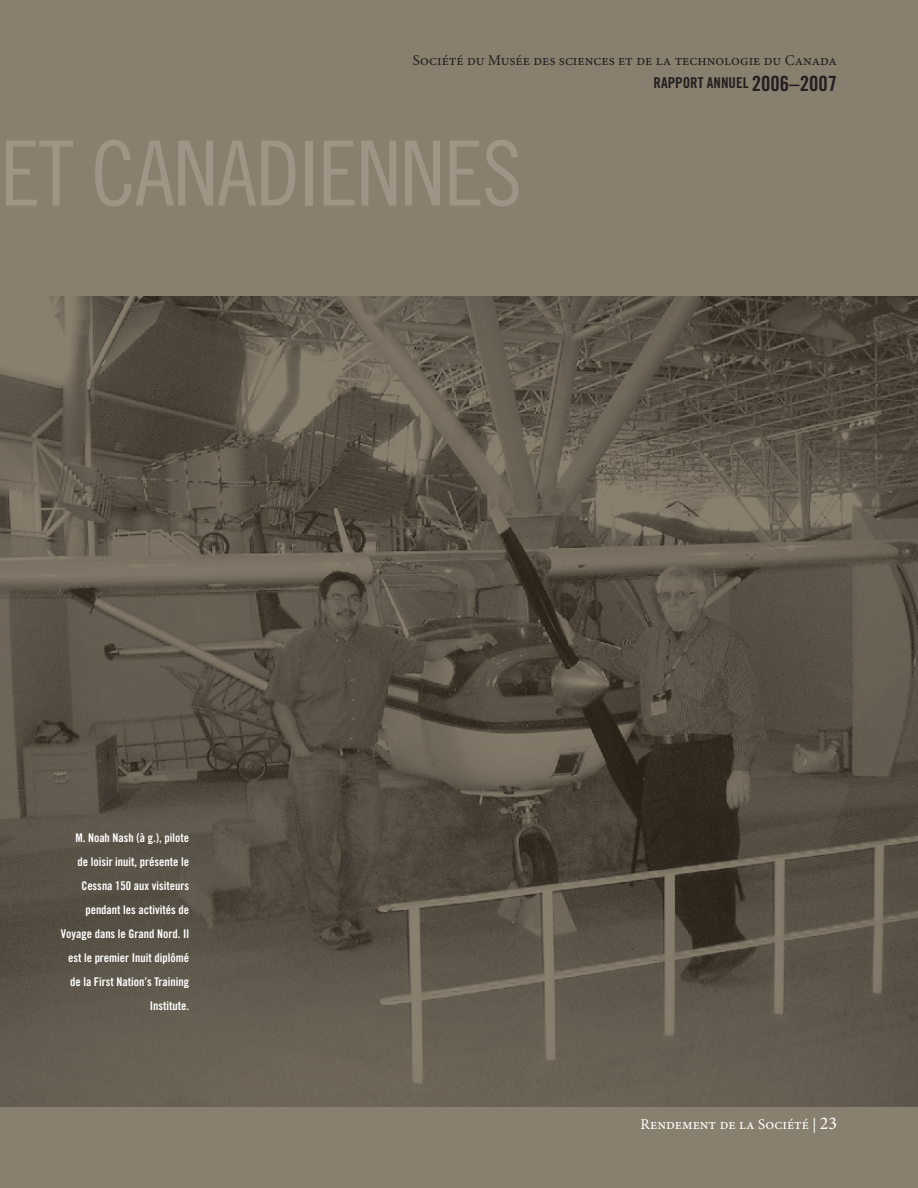
<style>
.page{position:relative;width:918px;height:1188px;background:#887f6f}
.page>*{position:absolute;margin:0;border:0;box-sizing:border-box;transform-origin:0 0}
.t1{font:90px "Trade Gothic Cond Eighteen";letter-spacing:-.015em;color:#9e9586}
.t2{font:21px "Trade Gothic Bold Cond Twenty";color:#231f20}
.t3{font:15px "Minion Pro";color:#231f20}
.t4{font:15px "Minion Pro";color:#fff}
.t5{font:15px "Trade Gothic Bold Cond Twenty";color:#231f20}
.t6{font:12px/24px "Trade Gothic Bold Cond Twenty";color:#fff;text-align:right}
.s1{font-size:18px}
</style>
<div class="page">
<img style="left:1px;top:297px;width:916px;height:810px">
<p class="t3" style="left:413px;top:50px;width:426px">Société du Musée des sciences et de la technologie du Canada</p>
<p class="t5" style="left:654px;top:74px;width:16px">RAPPO</p>
<p class="t5" style="left:690px;top:74px;width:25px">RT ANNUEL</p>
<h2 class="t2" style="left:752px;top:71px;width:87px">2006–2007</h2>
<h1 class="t1" style="left:0;top:120px;width:517px">ET CANADIENNES</h1>
<p class="t6" style="left:61px;top:826px;width:130px">M. Noah Nash (à g.), pilote<br>de loisir inuit, présente le<br>Cessna 150 aux visiteurs pendant les activités de<br>Voyage dans le Grand Nord. Il est le premier Inuit diplômé de la First Nation’s Training<br>Institute.</p>
<p class="t4" style="left:641px;top:1114px;width:188px">Rendement de la Société | <span class="s1">23</span></p>
</div>
